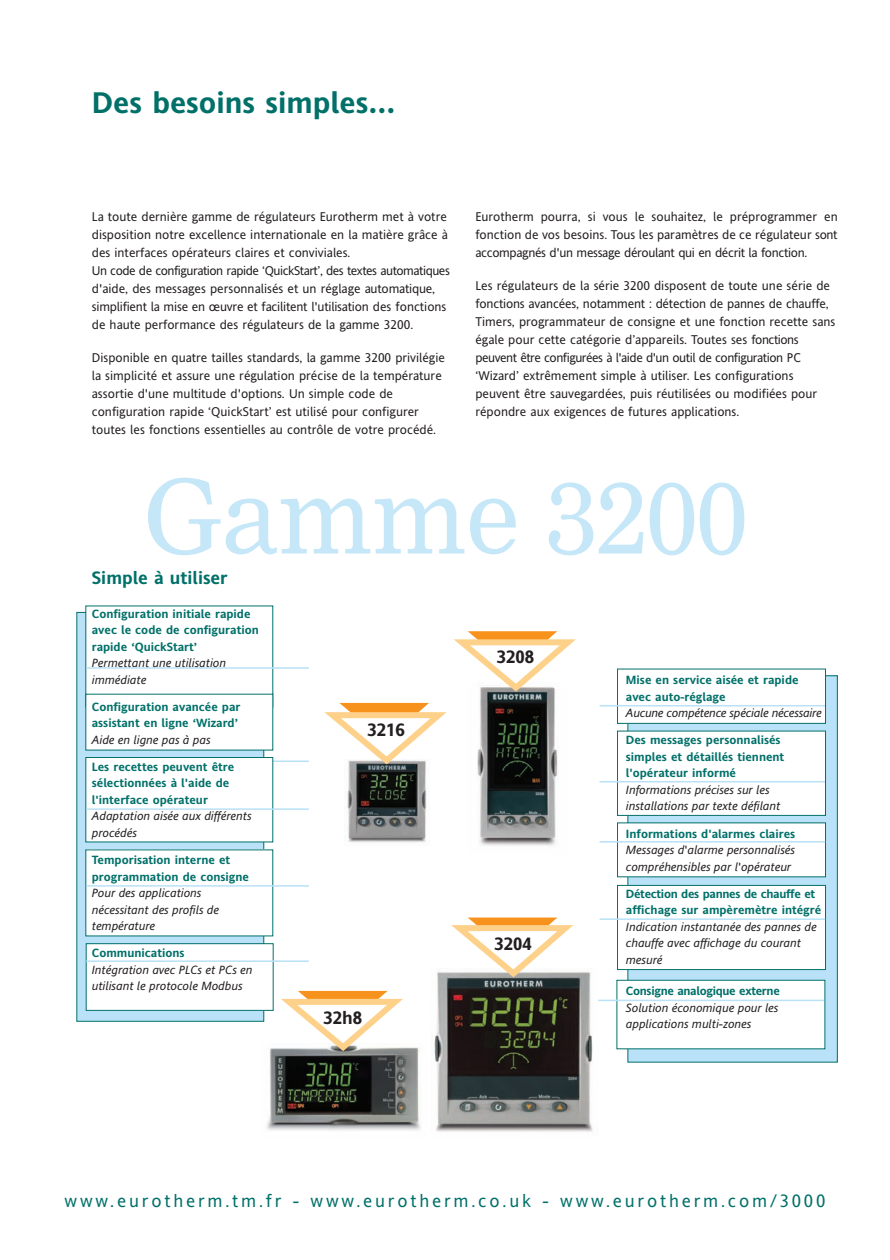
<style>
.page{position:relative;width:890px;height:1260px;background:#fff}
.page>*{position:absolute;margin:0;border:0;box-sizing:border-box;transform-origin:0 0}
.t1{font:100.05px "Invensys Nimrod";color:#c6e7f8}
.t2{font:700 30px "Invensys Andale";color:#007069}
.t3{font:18px "Invensys Andale";letter-spacing:.155em;color:#007069}
.t4{font:700 18px "Invensys Andale";color:#231f20}
.t5{font:700 18px "Invensys Andale";color:#007069}
.t6{font:12.75px/18px "Invensys Andale";color:#231f20}
.t7{font:italic 12px/16.5px "Invensys Andale";color:#231f20}
.t8{font:700 12px/16.5px "Invensys Andale";color:#007069}
.t9{font:700 12px "Invensys Andale";letter-spacing:-.025em;color:#007069}
</style>
<div class="page">
<svg style="left:76px;top:605px;width:762px;height:527px"></svg>
<h2 class="t2" style="left:92px;top:85px;width:305px">Des besoins simples...</h2>
<p class="t6" style="left:92px;top:207px;width:359px">La toute dernière gamme de régulateurs Eurotherm met à votre disposition notre excellence internationale en la matière grâce à des interfaces opérateurs claires et conviviales.<br>Un code de configuration rapide ‘QuickStart’, des textes automatiques d'aide, des messages personnalisés et un réglage automatique, simplifient la mise en œuvre et facilitent l'utilisation des fonctions de haute performance des régulateurs de la gamme 3200.</p>
<p class="t6" style="left:92px;top:348px;width:354px">Disponible en quatre tailles standards, la gamme 3200 privilégie la simplicité et assure une régulation précise de la température assortie d'une multitude d'options. Un simple code de configuration rapide ‘QuickStart’ est utilisé pour configurer toutes les fonctions essentielles au contrôle de votre procédé.</p>
<p class="t6" style="left:475px;top:207px;width:364px;text-align:justify">Eurotherm pourra, si vous le souhaitez, le préprogrammer en fonction de vos besoins. Tous les paramètres de ce régulateur sont accompagnés d'un message déroulant qui en décrit la fonction.</p>
<p class="t6" style="left:475px;top:276px;width:361px">Les régulateurs de la série 3200 disposent de toute une série de fonctions avancées, notamment : détection de pannes de chauffe, Timers, programmateur de consigne et une fonction recette sans égale pour cette catégorie d’appareils. Toutes ses fonctions peuvent être configurées à l'aide d'un outil de configuration PC ‘Wizard’ extrêmement simple à utiliser. Les configurations peuvent être sauvegardées, puis réutilisées ou modifiées pour répondre aux exigences de futures applications.</p>
<h1 class="t1" style="left:143px;top:477px;width:605px">Gamme 3200</h1>
<h3 class="t5" style="left:92px;top:567px;width:137px">Simple à utiliser</h3>
<p class="t8" style="left:92px;top:605px;width:168px">Configuration initiale rapide avec le code de configuration rapide ‘QuickStart’</p>
<p class="t7" style="left:92px;top:654px;width:136px">Permettant une utilisation immédiate</p>
<p class="t8" style="left:92px;top:698px;width:150px">Configuration avancée par assistant en ligne ‘Wizard’</p>
<p class="t7" style="left:92px;top:731px;width:120px">Aide en ligne pas à pas</p>
<p class="t8" style="left:92px;top:758px;width:144px">Les recettes peuvent être sélectionnées à l'aide de l'interface opérateur</p>
<p class="t7" style="left:92px;top:808px;width:161px">Adaptation aisée aux différents procédés</p>
<p class="t8" style="left:92px;top:851px;width:159px">Temporisation interne et programmation de consigne</p>
<p class="t7" style="left:92px;top:884px;width:129px">Pour des applications nécessitant des profils de température</p>
<p class="t8" style="left:92px;top:944px;width:94px">Communications</p>
<p class="t7" style="left:92px;top:961px;width:162px">Intégration avec PLCs et PCs en utilisant le protocole Modbus</p>
<h3 class="t4" style="left:367px;top:719px;width:39px">3216</h3>
<h3 class="t4" style="left:323px;top:1007px;width:40px">32h8</h3>
<h3 class="t4" style="left:496px;top:646px;width:39px">3208</h3>
<h3 class="t4" style="left:494px;top:933px;width:39px">3204</h3>
<p class="t8" style="left:625px;top:672px;width:174px">Mise en service aisée et rapide avec auto-réglage</p>
<p class="t7" style="left:625px;top:705px;width:197px">Aucune compétence spéciale nécessaire</p>
<p class="t8" style="left:625px;top:732px;width:160px">Des messages personnalisés simples et détaillés tiennent l'opérateur informé</p>
<p class="t7" style="left:625px;top:781px;width:156px">Informations précises sur les installations par texte défilant</p>
<p class="t8" style="left:625px;top:825px;width:171px">Informations d'alarmes claires</p>
<p class="t7" style="left:625px;top:841px;width:171px">Messages d'alarme personnalisés compréhensibles par l'opérateur</p>
<p class="t8" style="left:625px;top:885px;width:197px">Détection des pannes de chauffe et affichage sur ampèremètre intégré</p>
<p class="t7" style="left:625px;top:918px;width:192px">Indication instantanée des pannes de chauffe avec affichage du courant mesuré</p>
<p class="t9" style="left:625px;top:983px;width:155px">Consigne analogique externe</p>
<p class="t7" style="left:625px;top:999px;width:154px">Solution économique pour les applications multi-zones</p>
<h3 class="t3" style="left:65px;top:1190px;width:762px">www.eurotherm.tm.fr - www.eurotherm.co.uk - www.eurotherm.com/3000</h3>
</div>
